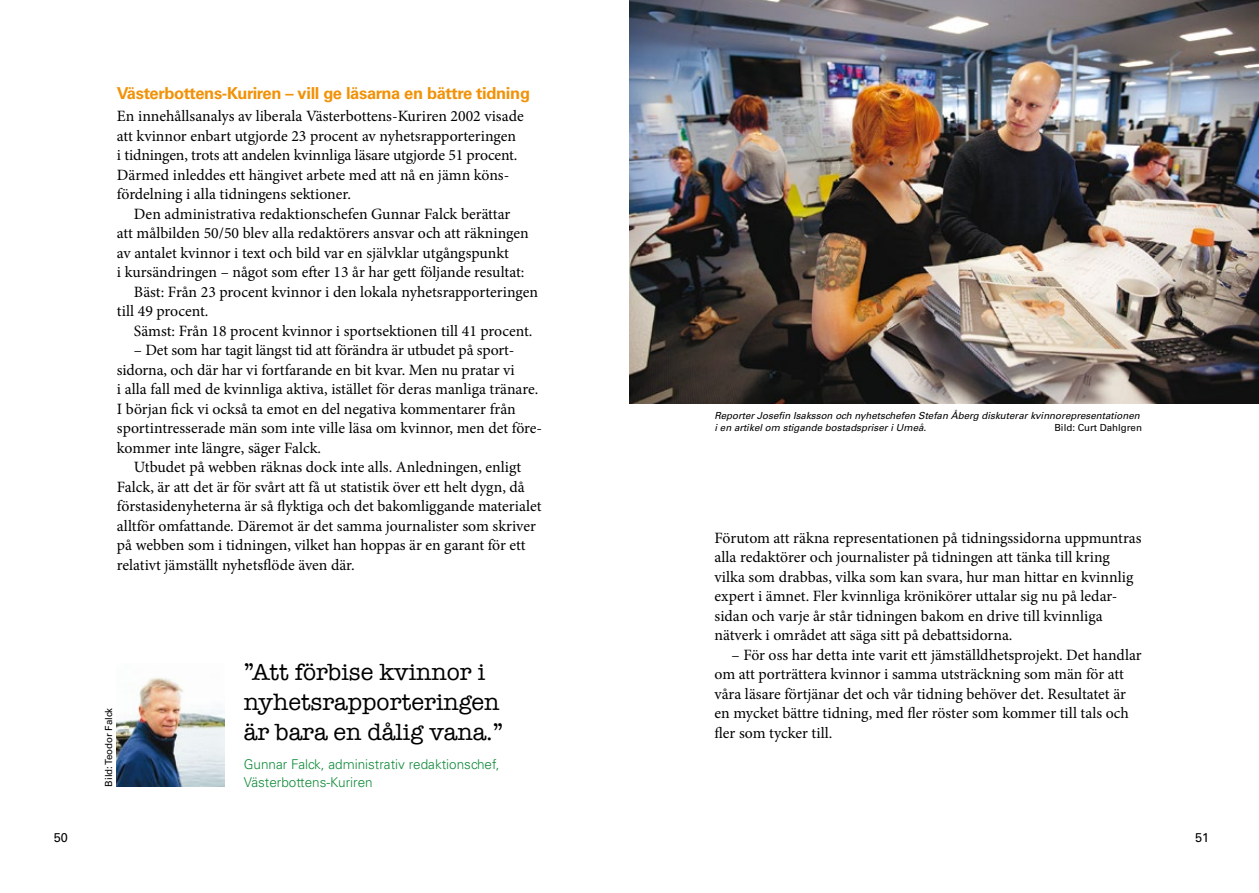
<style>
.page{position:relative;width:1259px;height:893px;background:#fff}
.page>*{position:absolute;margin:0;border:0;box-sizing:border-box;transform-origin:0 0}
.t1{font:24px/30px "American Typewriter";color:#000}
.t2{font:700 16.5px "Univers";letter-spacing:-.02em;color:#f19208}
.t3{font:15.75px/19.5px "Minion Pro";color:#000}
.t4{font:300 13.5px/18px "Univers";color:#0e8a38}
.t5{font:12.75px "Univers";color:#000}
.t6{font:italic 9.75px/11.7px "Univers";color:#000}
.t7{font:9.75px "Univers";color:#000}
</style>
<div class="page">
<img style="left:629px;top:0;width:630px;height:404px">
<img style="left:117px;top:678px;width:107px;height:109px">
<p class="t2" style="left:117px;top:83px;width:414px">Västerbottens-Kuriren – vill ge läsarna en bättre tidning</p>
<p class="t3" style="left:117px;top:107px;width:408px">En innehållsanalys av liberala Västerbottens-Kuriren 2002 visade att kvinnor enbart utgjorde 23 procent av nyhetsrapporteringen i tidningen, trots att andelen kvinnliga läsare utgjorde 51 procent.<br>Därmed inleddes ett hängivet arbete med att nå en jämn köns&shy;fördelning i alla tidningens sektioner.</p>
<p class="t3" style="left:134px;top:204px;width:378px">Den administrativa redaktionschefen Gunnar Falck berättar</p>
<p class="t3" style="left:117px;top:224px;width:413px">att målbilden 50/50 blev alla redaktörers ansvar och att räkningen</p>
<p class="t3" style="left:117px;top:243px;width:393px">av antalet kvinnor i text och bild var en självklar utgångspunkt</p>
<p class="t3" style="left:117px;top:263px;width:409px">i kursändringen – något som efter 13 år har gett följande resultat:</p>
<p class="t3" style="left:134px;top:282px;width:406px">Bäst: Från 23 procent kvinnor i den lokala nyhetsrapporteringen</p>
<p class="t3" style="left:117px;top:302px;width:93px">till 49 procent.</p>
<p class="t3" style="left:134px;top:321px;width:400px">Sämst: Från 18 procent kvinnor i sportsektionen till 41 procent.</p>
<p class="t3" style="left:117px;top:341px;width:427px;text-indent:17px">– Det som har tagit längst tid att förändra är utbudet på sport&shy;sidorna, och där har vi fortfarande en bit kvar. Men nu pratar vi<br>i alla fall med de kvinnliga aktiva, istället för deras manliga tränare.<br>I början fick vi också ta emot en del negativa kommentarer från sportintresserade män som inte ville läsa om kvinnor, men det före&shy;kommer inte längre, säger Falck.</p>
<p class="t3" style="left:117px;top:458px;width:426px;text-indent:17px">Utbudet på webben räknas dock inte alls. Anledningen, enligt Falck, är att det är för svårt att få ut statistik över ett helt dygn, då förstasidenyheterna är så flyktiga och det bakomliggande materialet alltför omfattande. Däremot är det samma journalister som skriver på webben som i tidningen, vilket han hoppas är en garant för ett relativt jämställt nyhetsflöde även där.</p>
<p class="t7" style="left:103px;top:787px;width:80px;rotate:-90deg">Bild: Teodor Falck</p>
<h1 class="t1" style="left:244px;top:656px;width:261px">”Att förbise kvinnor i nyhetsrapporteringen är bara en dålig vana.”</h1>
<p class="t4" style="left:244px;top:755px;width:257px">Gunnar Falck, administrativ redaktionschef,<br>Västerbottens-Kuriren</p>
<p class="t6" style="left:714px;top:410px;width:427px">Reporter Josefin Isaksson och nyhetschefen Stefan Åberg diskuterar kvinnorepresentationen i en artikel om stigande bostadspriser i Umeå.</p>
<p class="t7" style="left:1054px;top:422px;width:89px">Bild: Curt Dahlgren</p>
<p class="t3" style="left:714px;top:528px;width:428px">Förutom att räkna representationen på tidningssidorna uppmuntras alla redaktörer och journalister på tidningen att tänka till kring vilka som drabbas, vilka som kan svara, hur man hittar en kvinnlig expert i ämnet. Fler kvinnliga krönikörer uttalar sig nu på ledar&shy;sidan och varje år står tidningen bakom en drive till kvinnliga nätverk i området att säga sitt på debattsidorna.</p>
<p class="t3" style="left:714px;top:645px;width:428px;text-indent:17px">– För oss har detta inte varit ett jämställdhetsprojekt. Det handlar om att porträttera kvinnor i samma utsträckning som män för att våra läsare förtjänar det och vår tidning behöver det. Resultatet är en mycket bättre tidning, med fler röster som kommer till tals och fler som tycker till.</p>
<p class="t5" style="left:54px;top:830px;width:16px">50</p>
<p class="t5" style="left:1195px;top:830px;width:16px">51</p>
</div>
